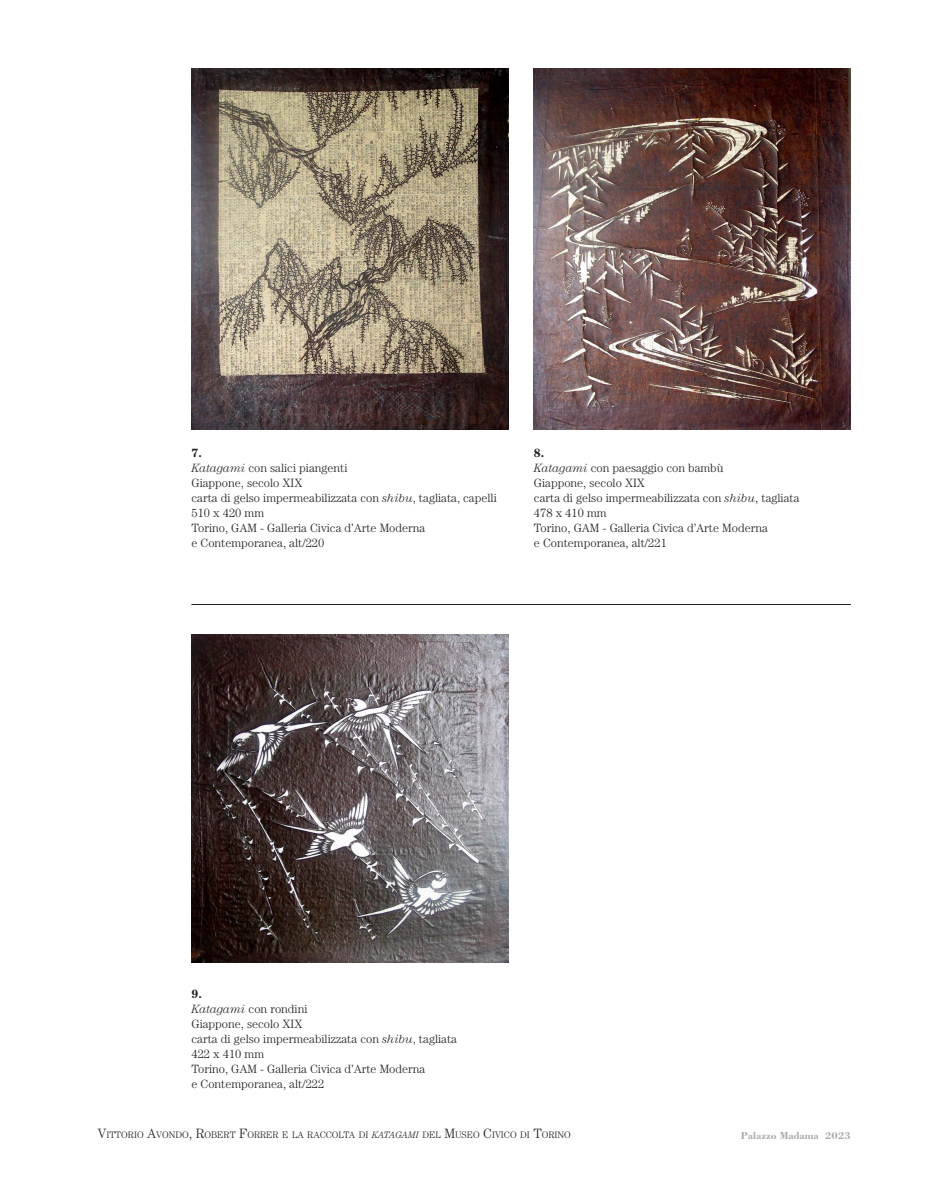
<style>
.page{position:relative;width:936px;height:1191px;background:#fff}
.page>*{position:absolute;margin:0;border:0;box-sizing:border-box;transform-origin:0 0}
.SAGGIO_testo{font:300 12px "Century Std";color:#231f20}
.SAGGIO_testo-2{font:700 12px "Century Std";color:#231f20}
.t1{font:700 10.5px "Bodoni Std";color:#a8a9ad}
.Normale{font:300 9.45px "Century Std";color:#231f20}
.s1{font-style:italic}
.s2{font-size:13.5px}
</style>
<div class="page">
<img style="left:191px;top:68px;width:317px;height:362px">
<img style="left:534px;top:68px;width:316px;height:362px">
<img style="left:191px;top:634px;width:317px;height:328px">
<hr style="left:191px;top:604px;width:659px;height:1px;background:#231f20">
<p class="SAGGIO_testo-2" style="left:191px;top:446px;width:12px">7.</p>
<p class="SAGGIO_testo" style="left:191px;top:461px;width:157px"><span class="s1">Katagami</span> con salici piangenti</p>
<p class="SAGGIO_testo" style="left:191px;top:476px;width:112px">Giappone, secolo XIX</p>
<p class="SAGGIO_testo" style="left:191px;top:491px;width:307px">carta di gelso impermeabilizzata con <span class="s1">shibu</span>, tagliata, capelli</p>
<p class="SAGGIO_testo" style="left:191px;top:506px;width:74px">510 x 420 mm</p>
<p class="SAGGIO_testo" style="left:191px;top:521px;width:235px">Torino, GAM - Galleria Civica d’Arte Moderna</p>
<p class="SAGGIO_testo" style="left:191px;top:536px;width:134px">e Contemporanea, alt/220</p>
<p class="SAGGIO_testo-2" style="left:534px;top:446px;width:12px">8.</p>
<p class="SAGGIO_testo" style="left:534px;top:461px;width:191px"><span class="s1">Katagami</span> con paesaggio con bambù</p>
<p class="SAGGIO_testo" style="left:534px;top:476px;width:112px">Giappone, secolo XIX</p>
<p class="SAGGIO_testo" style="left:534px;top:491px;width:267px">carta di gelso impermeabilizzata con <span class="s1">shibu</span>, tagliata</p>
<p class="SAGGIO_testo" style="left:534px;top:506px;width:74px">478 x 410 mm</p>
<p class="SAGGIO_testo" style="left:534px;top:521px;width:235px">Torino, GAM - Galleria Civica d’Arte Moderna</p>
<p class="SAGGIO_testo" style="left:534px;top:536px;width:134px">e Contemporanea, alt/221</p>
<p class="SAGGIO_testo-2" style="left:191px;top:986px;width:12px">9.</p>
<p class="SAGGIO_testo" style="left:191px;top:1002px;width:118px"><span class="s1">Katagami</span> con rondini</p>
<p class="SAGGIO_testo" style="left:191px;top:1017px;width:112px">Giappone, secolo XIX</p>
<p class="SAGGIO_testo" style="left:191px;top:1032px;width:267px">carta di gelso impermeabilizzata con <span class="s1">shibu</span>, tagliata</p>
<p class="SAGGIO_testo" style="left:191px;top:1047px;width:74px">422 x 410 mm</p>
<p class="SAGGIO_testo" style="left:191px;top:1062px;width:235px">Torino, GAM - Galleria Civica d’Arte Moderna</p>
<p class="SAGGIO_testo" style="left:191px;top:1077px;width:134px">e Contemporanea, alt/222</p>
<p class="Normale" style="left:98px;top:1129px;width:474px"><span class="s2">V</span>ITTORIO <span class="s2">A</span>VONDO<span class="s2">, R</span>OBERT <span class="s2">F</span>ORRER E LA RACCOLTA DI <span class="s1">KATAGAMI</span> DEL <span class="s2">M</span>USEO <span class="s2">C</span>IVICO DI <span class="s2">T</span>ORINO</p>
<p class="t1" style="left:740px;top:1128px;width:111px">Palazzo Madama 2023</p>
</div>
